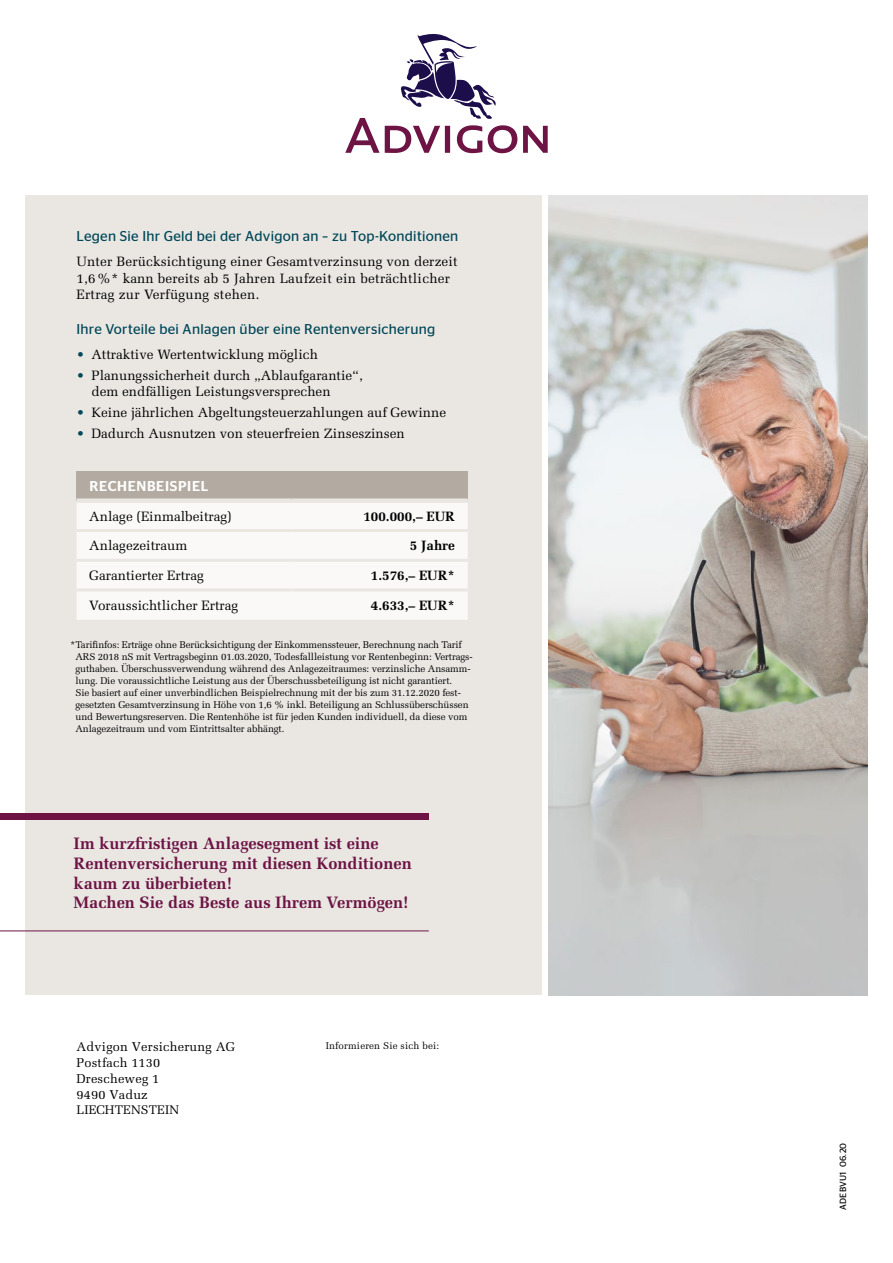
<style>
.page{position:relative;width:893px;height:1263px;background:#fff}
.page>*{position:absolute;margin:0;border:0;box-sizing:border-box;transform-origin:0 0}
.t1{font:700 16.5px/19.5px "Melior LT Std";color:#6d1444}
.t2{font:14.25px "Stag Sans";letter-spacing:.02em;color:#004757}
.t3{font:500 14.25px "Stag Sans";letter-spacing:.05em;color:#fff}
.t4{font:13.5px/16.5px "Melior LT Std";color:#000}
.t5{font:700 13.5px "Melior LT Std";color:#000}
.t6{font:12.75px/15.8px "Melior LT Std";letter-spacing:.015em;color:#000}
.t7{font:12.45px "Melior LT Std";letter-spacing:.015em;color:#000}
.t8{font:9.75px/12px "Melior LT Std";letter-spacing:-.01em;color:#000}
.t9{font:9.75px "Melior LT Std";letter-spacing:.015em;color:#000}
.t10{font:9px "Stag Sans";letter-spacing:.025em;color:#000}
.s1{color:#004757}
</style>
<div class="page">
<img style="left:549px;top:196px;width:318px;height:799px">
<div style="left:26px;top:196px;width:516px;height:799px;background:#eae7e3"></div>
<svg style="left:345px;top:34px;width:203px;height:119px"></svg>
<div style="left:77px;top:471px;width:391px;height:30px;background:#b3aba1"></div>
<div style="left:77px;top:503px;width:391px;height:117px;background:#faf9f8"></div>
<div style="left:77px;top:498px;width:214px;height:5px;background:#eae7e3"></div>
<div style="left:291px;top:498px;width:177px;height:5px;background:#eae7e3"></div>
<hr style="left:77px;top:529px;width:214px;height:3px;background:#eae7e3">
<hr style="left:291px;top:529px;width:177px;height:3px;background:#eae7e3">
<hr style="left:77px;top:559px;width:214px;height:3px;background:#eae7e3">
<hr style="left:291px;top:559px;width:177px;height:3px;background:#eae7e3">
<hr style="left:77px;top:588px;width:214px;height:3px;background:#eae7e3">
<hr style="left:291px;top:588px;width:177px;height:3px;background:#eae7e3">
<div style="left:0;top:814px;width:429px;height:6px;background:#6d1444"></div>
<hr style="left:0;top:930px;width:429px;height:1px;background:#6d1444">
<h2 class="t2" style="left:77px;top:228px;width:383px">Legen Sie Ihr Geld bei der Advigon an – zu Top-Konditionen</h2>
<h3 class="t4" style="left:77px;top:253px;width:383px">Unter Berücksichtigung einer Gesamtverzinsung von derzeit<br>1,6%* kann bereits ab 5 Jahren Laufzeit ein beträchtlicher<br>Ertrag zur Verfügung stehen.</h3>
<h2 class="t2" style="left:77px;top:321px;width:360px">Ihre Vorteile bei Anlagen über eine Rentenversicherung</h2>
<h3 class="t4" style="left:77px;top:346px;width:243px"><span class="s1">•</span> Attraktive Wertentwicklung möglich</h3>
<h3 class="t4" style="left:91px;top:367px;width:273px;text-indent:-15px"><span class="s1">•</span> Planungssicherheit durch „Ablaufgarantie“, dem endfälligen Leistungsversprechen</h3>
<h3 class="t4" style="left:77px;top:404px;width:371px"><span class="s1">•</span> Keine jährlichen Abgeltungsteuerzahlungen auf Gewinne</h3>
<h3 class="t4" style="left:77px;top:425px;width:330px"><span class="s1">•</span> Dadurch Ausnutzen von steuerfreien Zinseszinsen</h3>
<h2 class="t3" style="left:89px;top:478px;width:121px">RECHENBEISPIEL</h2>
<h3 class="t4" style="left:89px;top:508px;width:144px">Anlage (Einmalbeitrag)</h3>
<h3 class="t5" style="left:363px;top:508px;width:93px">100.000,– EUR</h3>
<h3 class="t4" style="left:89px;top:538px;width:100px">Anlagezeitraum</h3>
<h3 class="t5" style="left:410px;top:538px;width:47px">5 Jahre</h3>
<h3 class="t4" style="left:89px;top:567px;width:116px">Garantierter Ertrag</h3>
<h3 class="t5" style="left:371px;top:567px;width:86px">1.576,– EUR*</h3>
<h3 class="t4" style="left:89px;top:597px;width:150px">Voraussichtlicher Ertrag</h3>
<h3 class="t5" style="left:371px;top:597px;width:86px">4.633,– EUR*</h3>
<p class="t8" style="left:75px;top:639px;width:399px;text-indent:-5px">*Tarifinfos: Erträge ohne Berücksichtigung der Einkommenssteuer, Berechnung nach Tarif ARS 2018 nS mit Vertragsbeginn 01.03.2020, Todesfallleistung vor Rentenbeginn: Vertrags&shy;guthaben. Überschussverwendung während des Anlagezeitraumes: verzinsliche Ansamm&shy;lung. Die voraussichtliche Leistung aus der Überschussbeteiligung ist nicht garantiert.<br>Sie basiert auf einer unverbindlichen Beispielrechnung mit der bis zum 31.12.2020 fest&shy;gesetzten Gesamtverzinsung in Höhe von 1,6 % inkl. Beteiligung an Schlussüberschüssen und Bewertungsreserven. Die Rentenhöhe ist für jeden Kunden individuell, da diese vom Anlagezeitraum und vom Eintrittsalter abhängt.</p>
<h1 class="t1" style="left:74px;top:834px;width:340px">Im kurzfristigen Anlagesegment ist eine Rentenversicherung mit diesen Konditionen kaum zu überbieten!<br>Machen Sie das Beste aus Ihrem Vermögen!</h1>
<h3 class="t6" style="left:77px;top:1039px;width:160px">Advigon Versicherung AG<br>Postfach 1130<br>Drescheweg 1<br>9490 Vaduz</h3>
<p class="t7" style="left:77px;top:1103px;width:104px">LIECHTENSTEIN</p>
<p class="t9" style="left:326px;top:1040px;width:115px">Informieren Sie sich bei:</p>
<p class="t10" style="left:838px;top:1210px;width:69px;rotate:-90deg">ADEBVU1 06.20</p>
</div>
